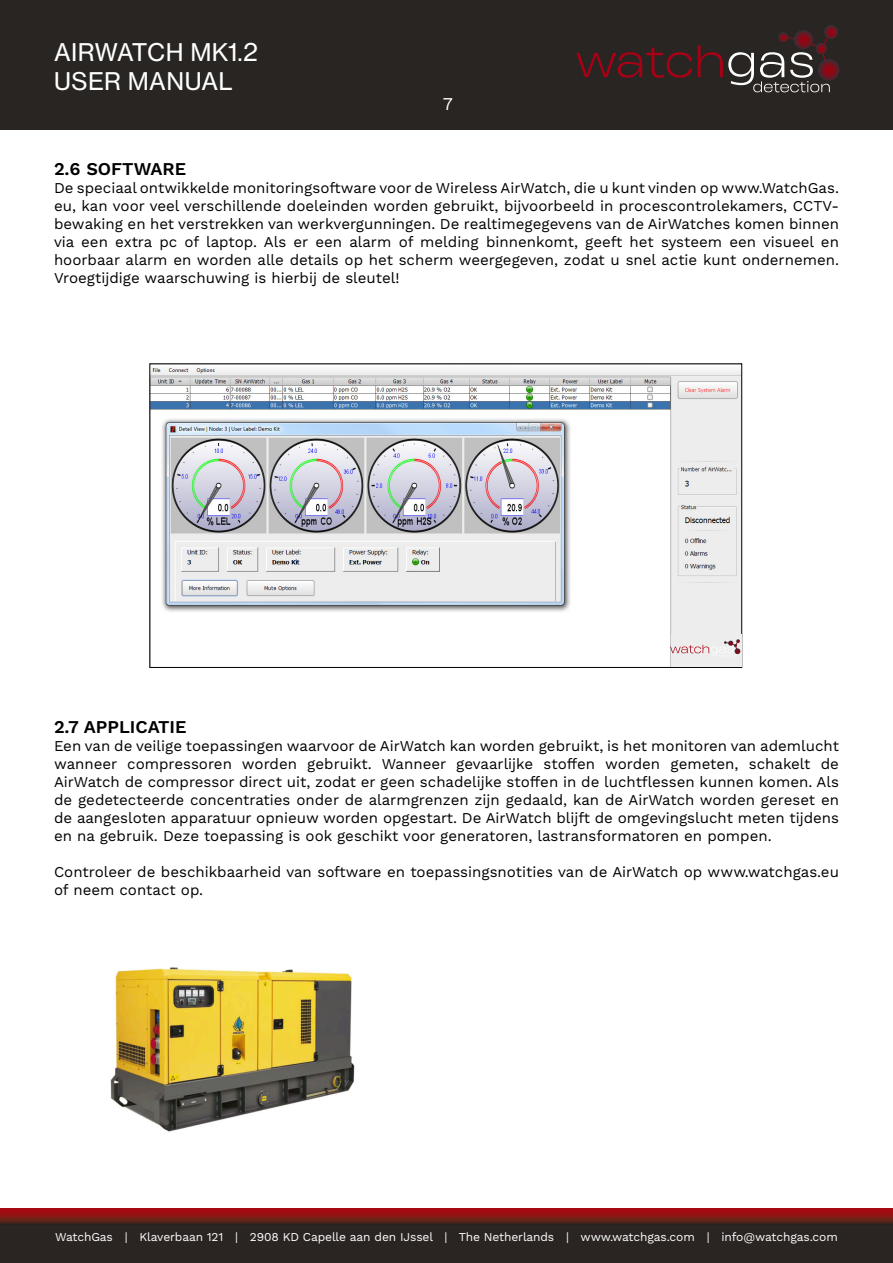
<style>
.page{position:relative;width:893px;height:1263px;background:#fff}
.page>*{position:absolute;margin:0;border:0;box-sizing:border-box;transform-origin:0 0}
.t1{font:24px "N Haas Grotesk TX Pro 55 Rg";letter-spacing:.015em;color:#fff}
.t2{font:600 18px "Work Sans";color:#000}
.t3{font:18px "Work Sans";color:#fff}
.t4{font:15px/18px "Work Sans";color:#000;text-align:justify}
.t5{font:12px "Work Sans";letter-spacing:-.01em;color:#fff}
</style>
<div class="page">
<div style="left:0;top:1209px;width:893px;height:54px;background:#2a2522"></div>
<svg style="left:0;top:1209px;width:893px;height:15px;background:#7e1814"></svg>
<div style="left:0;top:0;width:893px;height:130px;background:#292522"></div>
<svg style="left:576px;top:48px;width:116px;height:30px"></svg>
<svg style="left:698px;top:25px;width:142px;height:68px"></svg>
<img style="left:110px;top:967px;width:245px;height:165px">
<img style="left:152px;top:367px;width:588px;height:299px">
<img style="left:671px;top:634px;width:70px;height:32px">
<svg style="left:670px;top:639px;width:71px;height:18px"></svg>
<p class="t1" style="left:54px;top:37px;width:206px">AIRWATCH MK1.2</p>
<p class="t1" style="left:54px;top:66px;width:180px">USER MANUAL</p>
<p class="t3" style="left:443px;top:93px;width:12px">7</p>
<p class="t2" style="left:54px;top:159px;width:134px">2.6 SOFTWARE</p>
<p class="t4" style="left:54px;top:180px;width:786px">De speciaal ontwikkelde monitoringsoftware voor de Wireless AirWatch, die u kunt vinden op www.WatchGas. eu, kan voor veel verschillende doeleinden worden gebruikt, bijvoorbeeld in procescontrolekamers, CCTV&shy;bewaking en het verstrekken van werkvergunningen. De realtimegegevens van de AirWatches komen binnen via een extra pc of laptop. Als er een alarm of melding binnenkomt, geeft het systeem een visueel en hoorbaar alarm en worden alle details op het scherm weergegeven, zodat u snel actie kunt ondernemen.<br>Vroegtijdige waarschuwing is hierbij de sleutel!</p>
<p class="t2" style="left:54px;top:717px;width:134px">2.7 APPLICATIE</p>
<p class="t4" style="left:54px;top:738px;width:786px">Een van de veilige toepassingen waarvoor de AirWatch kan worden gebruikt, is het monitoren van ademlucht wanneer compressoren worden gebruikt. Wanneer gevaarlijke stoffen worden gemeten, schakelt de AirWatch de compressor direct uit, zodat er geen schadelijke stoffen in de luchtflessen kunnen komen. Als de gedetecteerde concentraties onder de alarmgrenzen zijn gedaald, kan de AirWatch worden gereset en de aangesloten apparatuur opnieuw worden opgestart. De AirWatch blijft de omgevingslucht meten tijdens en na gebruik. Deze toepassing is ook geschikt voor generatoren, lastransformatoren en pompen.</p>
<p class="t4" style="left:54px;top:864px;width:786px">Controleer de beschikbaarheid van software en toepassingsnotities van de AirWatch op www.watchgas.eu of neem contact op.</p>
<p class="t5" style="left:55px;top:1229px;width:784px">WatchGas | Klaverbaan 121 | 2908 KD Capelle aan den IJssel | The Netherlands | www.watchgas.com | info@watchgas.com</p>
</div>
